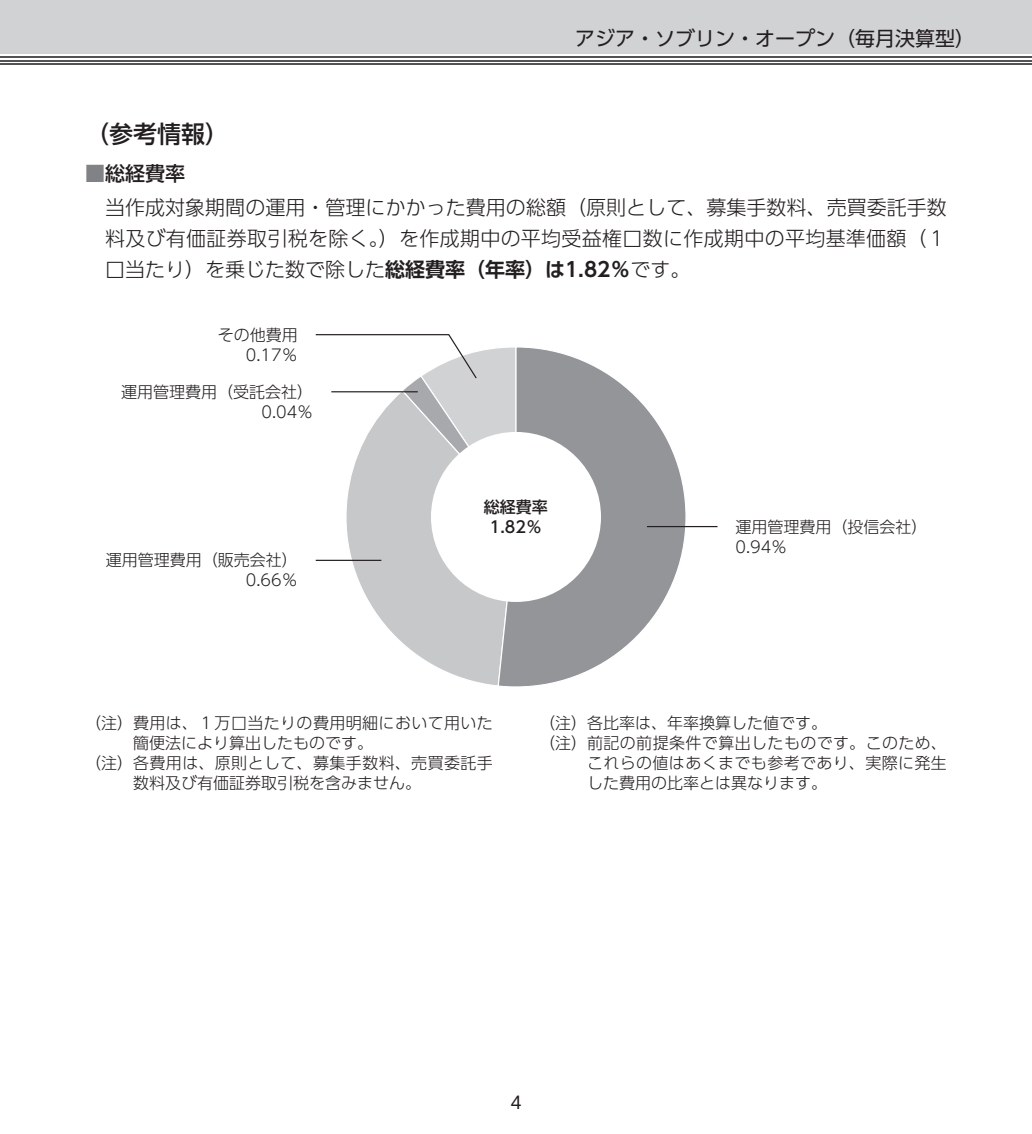
<style>
.page{position:relative;width:1032px;height:1134px;background:#fff}
.page>*{position:absolute;margin:0;border:0;box-sizing:border-box;transform-origin:0 0}
.t1{font:24px "UD Shin Go Pro Medium 90 msp RKSJ H";color:#231f20}
.t2{font:20px/31px "UD Shin Go Pro Light 90 msp RKSJ H";letter-spacing:.015em;color:#231f20;text-align:justify}
.t3{font:20px "UD Shin Go Pro Regular 90 msp RKSJ H";color:#231f20}
.t4{font:20px "UD Shin Go Pro Medium 90 msp RKSJ H";color:#231f20}
.t5{font:17px "UD Shin Go Pro Regular 90 msp RKSJ H";color:#231f20}
.t6{font:16px/20px "UD Shin Go Pro Light 90 msp RKSJ H";color:#231f20;text-align:right}
.t7{font:16px "UD Shin Go Pro Light 90 msp RKSJ H";letter-spacing:.025em;color:#231f20}
.t8{font:16px/20px "UD Shin Go Pro Medium 90 msp RKSJ H";color:#231f20;text-align:center}
.s1{color:#808285}
.s2{font-family:"UD Shin Go Pro De Bold 90 msp RKSJ H"}
</style>
<div class="page">
<div style="left:0;top:0;width:1032px;height:54px;background:#d1d2d4"></div>
<hr style="left:0;top:63px;width:1032px;height:2px;background:#535355">
<hr style="left:0;top:60px;width:1032px;height:1px;background:#535355">
<hr style="left:0;top:56px;width:1032px;height:2px;background:#535355">
<svg style="left:337px;top:519px;width:160px;height:167px"></svg>
<svg style="left:497px;top:347px;width:190px;height:340px"></svg>
<div style="left:431px;top:432px;width:170px;height:170px;background:#fff;border-radius:50%"></div>
<svg style="left:315px;top:334px;width:203px;height:185px"></svg>
<hr style="left:331px;top:391px;width:87px;height:1px;background:#231f20">
<hr style="left:316px;top:560px;width:65px;height:1px;background:#231f20">
<hr style="left:647px;top:526px;width:70px;height:1px;background:#231f20">
<p class="t3" style="left:575px;top:31px;width:401px">アジア・ソブリン・オープン（毎月決算型）</p>
<h1 class="t1" style="left:85px;top:125px;width:146px">（参考情報）</h1>
<p class="t4" style="left:85px;top:165px;width:101px"><span class="s1">■</span>総経費率</p>
<p class="t2" style="left:105px;top:194px;width:843px">当作成対象期間の運用・管理にかかった費用の総額（原則として、募集手数料、売買委託手数料及び有価証券取引税を除く。）を作成期中の平均受益権口数に作成期中の平均基準価額（１口当たり）を乗じた数で除した<span class="s2">総経費率（年率）は1.82％</span>です。</p>
<p class="t6" style="left:218px;top:327px;width:81px">その他費用<br>0.17％</p>
<p class="t6" style="left:121px;top:384px;width:194px">運用管理費用（受託会社）<br>0.04％</p>
<p class="t6" style="left:106px;top:553px;width:194px">運用管理費用（販売会社）<br>0.66％</p>
<p class="t8" style="left:484px;top:499px;width:66px">総経費率<br>1.82％</p>
<p class="t6" style="left:735px;top:519px;width:193px;text-align:left">運用管理費用（投信会社）<br>0.94％</p>
<p class="t7" style="left:85px;top:717px;width:409px">（注） 費用は、１万口当たりの費用明細において用いた</p>
<p class="t6" style="left:133px;top:735px;width:241px">簡便法により算出したものです。</p>
<p class="t7" style="left:85px;top:757px;width:409px">（注） 各費用は、原則として、募集手数料、売買委託手</p>
<p class="t6" style="left:133px;top:775px;width:289px">数料及び有価証券取引税を含みません。</p>
<p class="t6" style="left:539px;top:715px;width:289px">（注） 各比率は、年率換算した値です。</p>
<p class="t7" style="left:539px;top:737px;width:409px">（注） 前記の前提条件で算出したものです。このため、</p>
<p class="t7" style="left:587px;top:757px;width:361px">これらの値はあくまでも参考であり、実際に発生</p>
<p class="t6" style="left:587px;top:775px;width:241px">した費用の比率とは異なります。</p>
<p class="t5" style="left:510px;top:1096px;width:13px">4</p>
</div>
